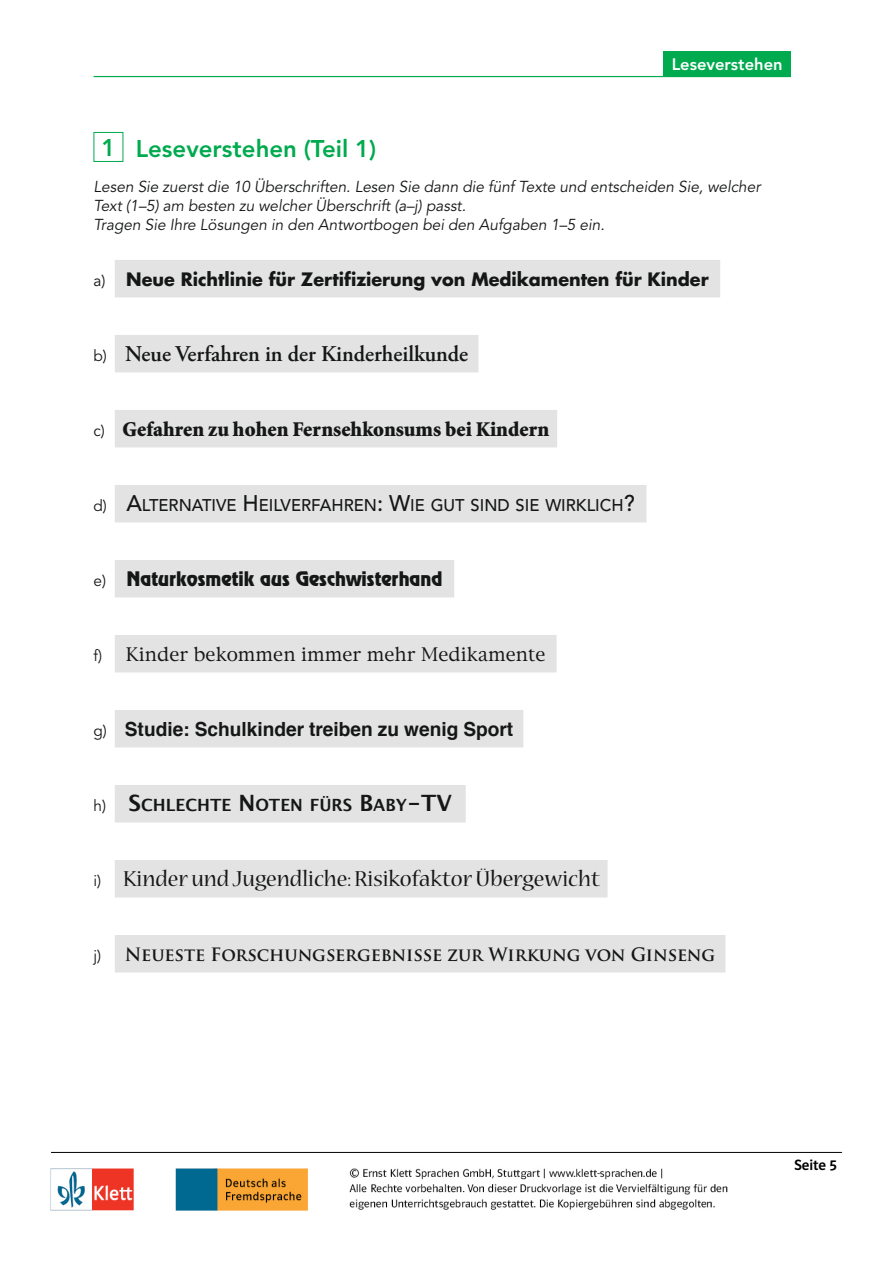
<style>
.page{position:relative;width:893px;height:1263px;background:#fff}
.page>*{position:absolute;margin:0;border:0;box-sizing:border-box;transform-origin:0 0}
.t1{font:24px "Nueva Std";color:#151616}
.t2{font:800 24px "Avenir";color:#00aa4f}
.t3{font:600 22.5px "Adobe Garamond Pro";color:#151616}
.t4{font:900 21px "Minion Std";color:#151616}
.t5{font:700 19.5px "Helvetica";color:#151616}
.t6{font:700 18px "Futura";color:#151616}
.t7{font:700 18px "Trajan Pro";color:#151616}
.t8{font:18px "New York";color:#151616}
.t9{font:18px "Revue";color:#151616}
.t10{font:500 16.8px "Avenir";color:#151616}
.t11{font:700 16.8px "Lucida Grande";color:#151616}
.t12{font:800 16.5px "Avenir";color:#fff}
.t13{font:italic 15.75px/18.8px "Avenir";color:#151616}
.t14{font:15px "Polo ST11 K Krftg";color:#000}
.s1{color:#00ab4e}
.s2{font-family:"Avenir";font-weight:400;font-size:15.75px}
.s3{font-weight:400;font-size:15.75px}
.s4{font-size:22.5px}
.s5{font-family:"Avenir";font-size:15.75px}
</style>
<div class="page">
<hr style="left:94px;top:76px;width:697px;height:1px;background:#00aa4f">
<div style="left:663px;top:51px;width:128px;height:26px;background:#00aa4f"></div>
<div style="left:115px;top:260px;width:605px;height:37px;background:#e3e3e3"></div>
<div style="left:115px;top:335px;width:363px;height:37px;background:#e3e3e3"></div>
<div style="left:115px;top:410px;width:442px;height:37px;background:#e3e3e3"></div>
<div style="left:115px;top:485px;width:531px;height:37px;background:#e3e3e3"></div>
<div style="left:115px;top:560px;width:339px;height:37px;background:#e3e3e3"></div>
<div style="left:115px;top:635px;width:442px;height:37px;background:#e3e3e3"></div>
<div style="left:115px;top:710px;width:408px;height:37px;background:#e3e3e3"></div>
<div style="left:115px;top:785px;width:351px;height:37px;background:#e3e3e3"></div>
<div style="left:115px;top:860px;width:493px;height:37px;background:#e3e3e3"></div>
<div style="left:115px;top:935px;width:610px;height:37px;background:#e3e3e3"></div>
<div style="left:94px;top:132px;width:29px;height:30px;border:1px solid #00aa4f"></div>
<hr style="left:51px;top:1152px;width:791px;height:1px;background:#000">
<img style="left:50px;top:1168px;width:678px;height:43px">
<p class="t12" style="left:672px;top:58px;width:112px">Leseverstehen</p>
<h1 class="t2" style="left:101px;top:139px;width:276px"><span class="s1">1</span> Leseverstehen (Teil 1)</h1>
<p class="t13" style="left:94px;top:179px;width:668px">Lesen Sie zuerst die 10 Überschriften. Lesen Sie dann die fünf Texte und entscheiden Sie, welcher<br>Text (1–5) am besten zu welcher Überschrift (a–j) passt.<br>Tragen Sie Ihre Lösungen in den Antwortbogen bei den Aufgaben 1–5 ein.</p>
<p class="t6" style="left:94px;top:271px;width:617px"><span class="s2">a)</span> Neue Richtlinie für Zertifizierung von Medikamenten für Kinder</p>
<h2 class="t3" style="left:94px;top:345px;width:376px"><span class="s2">b)</span> Neue Verfahren in der Kinderheilkunde</h2>
<h3 class="t4" style="left:94px;top:421px;width:457px"><span class="s2">c)</span> Gefahren zu hohen Fernsehkonsums bei Kindern</h3>
<p class="t10" style="left:94px;top:498px;width:543px"><span class="s3">d)</span> <span class="s4">A</span>LTERNATIVE <span class="s4">H</span>EILVERFAHREN<span class="s4">: W</span>IE GUT SIND SIE WIRKLICH<span class="s4">?</span></p>
<p class="t9" style="left:94px;top:571px;width:350px"><span class="s5">e)</span> Naturkosmetik aus Geschwisterhand</p>
<p class="t8" style="left:94px;top:646px;width:453px"><span class="s5">f)</span> Kinder bekommen immer mehr Medikamente</p>
<p class="t5" style="left:94px;top:721px;width:421px"><span class="s2">g)</span> Studie: Schulkinder treiben zu wenig Sport</p>
<p class="t11" style="left:94px;top:795px;width:360px"><span class="s2">h)</span> <span class="s4">S</span>CHLECHTE <span class="s4">N</span>OTEN FÜRS <span class="s4">B</span>ABY<span class="s4">-TV</span></p>
<h1 class="t1" style="left:94px;top:868px;width:508px"><span class="s5">i)</span> Kinder und Jugendliche: Risikofaktor Übergewicht</h1>
<p class="t7" style="left:94px;top:944px;width:623px"><span class="s2">j)</span> Neueste Forschungsergebnisse zur Wirkung von Ginseng</p>
<p class="t14" style="left:794px;top:1157px;width:44px">Seite 5</p>
</div>
